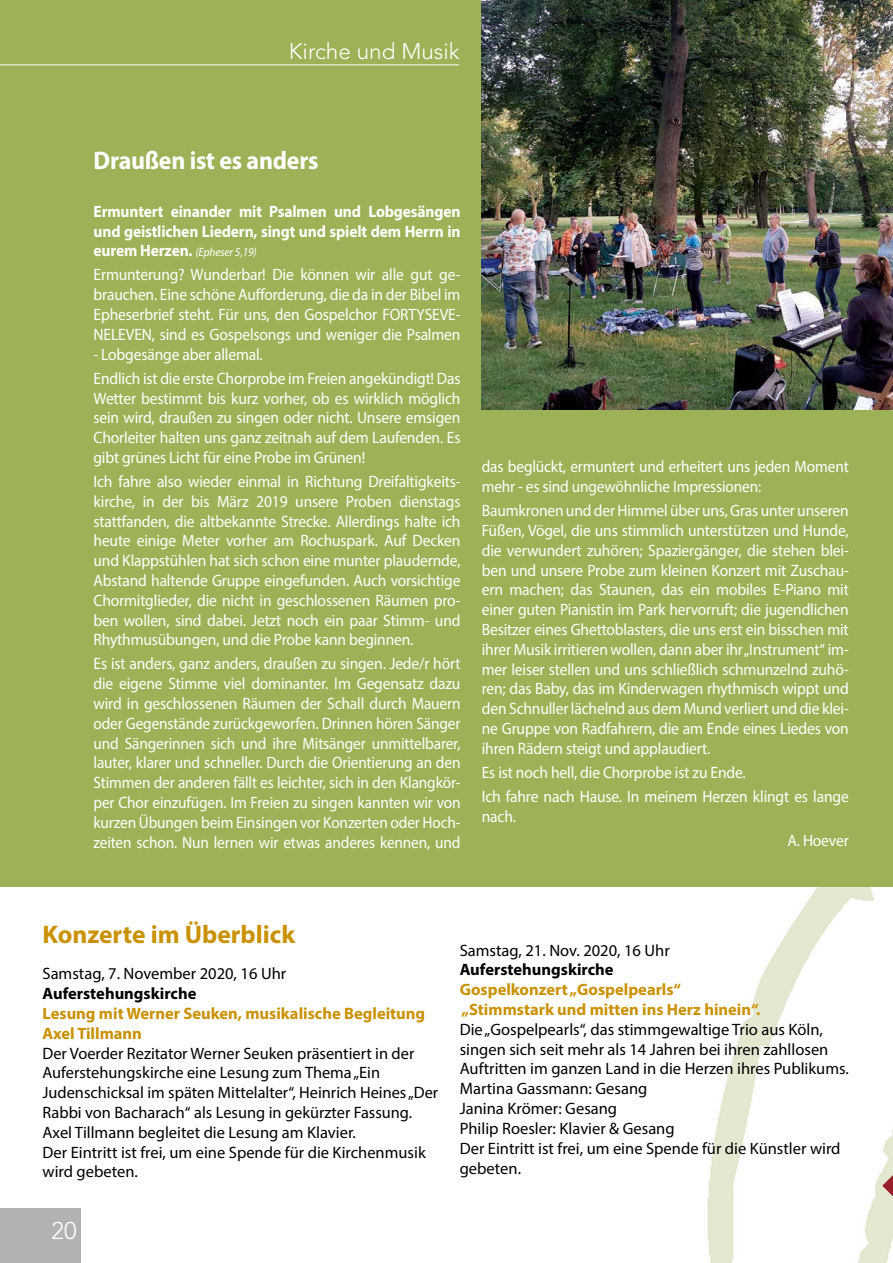
<style>
.page{position:relative;width:893px;height:1263px;background:#fff}
.page>*{position:absolute;margin:0;border:0;box-sizing:border-box;transform-origin:0 0}
.t1{font:700 25.5px "Myriad Pro";color:#ca9100}
.t2{font:700 25.5px "Myriad Pro";letter-spacing:-.01em;color:#fff;scale:.94 1}
.t3{font:300 24px "Avenir LTCE";color:#fff}
.t4{font:300 22.5px "Avenir LTCE";color:#fff}
.t5{font:16.5px/19.8px "Myriad Pro";letter-spacing:-.01em;color:#fff;text-align:justify;scale:.94 1}
.t6{font:16.5px/19.8px "Myriad Pro";color:#000}
.t7{font:700 16.5px/19.8px "Myriad Pro";color:#ca9100}
.t8{font:700 16.5px/19.8px "Myriad Pro";letter-spacing:-.01em;color:#fff;scale:.94 1}
.t9{font:16.5px/19.8px "Myriad Pro";letter-spacing:-.01em;color:#fff;scale:.93 1}
.t10{font:700 16.5px "Myriad Pro";color:#000}
.t11{font:italic 12px "Myriad Pro";letter-spacing:-.01em;color:#fff;scale:.94 1}
.s1{font-weight:700;font-style:normal;font-size:16.5px}
</style>
<div class="page">
<img style="left:707px;top:887px;width:186px;height:376px">
<div style="left:0;top:0;width:893px;height:887px;background:#9db256"></div>
<hr style="left:0;top:65px;width:459px;height:1px;background:#fff">
<div style="left:0;top:1209px;width:81px;height:54px;background:#b1b2b3"></div>
<svg style="left:882px;top:1175px;width:11px;height:21px"></svg>
<img style="left:482px;top:0;width:411px;height:409px">
<h3 class="t4" style="left:289px;top:38px;width:172px">Kirche und Musik</h3>
<h1 class="t2" style="left:94px;top:143px;width:241px">Draußen ist es anders</h1>
<p class="t8" style="left:94px;top:201px;width:392px">Ermuntert einander mit Psalmen und Lobgesängen und geistlichen Liedern, singt und spielt dem Herrn in</p>
<p class="t11" style="left:94px;top:245px;width:175px"><span class="s1">eurem Herzen.</span> (Epheser 5,19)</p>
<p class="t5" style="left:94px;top:265px;width:392px">Ermunterung? Wunderbar! Die können wir alle gut ge&shy;brauchen. Eine schöne Aufforderung, die da in der Bibel im Epheserbrief steht. Für uns, den Gospelchor FORTYSEVE-NELEVEN, sind es Gospelsongs und weniger die Psalmen</p>
<p class="t5" style="left:94px;top:342px;width:392px;line-height:24px">- Lobgesänge aber allemal.<br>Endlich ist die erste Chorprobe im Freien angekündigt! Das</p>
<p class="t5" style="left:94px;top:388px;width:392px">Wetter bestimmt bis kurz vorher, ob es wirklich möglich sein wird, draußen zu singen oder nicht. Unsere emsigen Chorleiter halten uns ganz zeitnah auf dem Laufenden. Es gibt grünes Licht für eine Probe im Grünen!</p>
<p class="t5" style="left:94px;top:471px;width:392px">Ich fahre also wieder einmal in Richtung Dreifaltigkeits&shy;kirche, in der bis März 2019 unsere Proben dienstags stattfanden, die altbekannte Strecke. Allerdings halte ich heute einige Meter vorher am Rochuspark. Auf Decken und Klappstühlen hat sich schon eine munter plaudernde, Abstand haltende Gruppe eingefunden. Auch vorsichtige Chormitglieder, die nicht in geschlossenen Räumen pro&shy;ben wollen, sind dabei. Jetzt noch ein paar Stimm- und Rhythmusübungen, und die Probe kann beginnen.</p>
<p class="t5" style="left:94px;top:654px;width:392px">Es ist anders, ganz anders, draußen zu singen. Jede/r hört die eigene Stimme viel dominanter. Im Gegensatz dazu wird in geschlossenen Räumen der Schall durch Mauern oder Gegenstände zurückgeworfen. Drinnen hören Sänger und Sängerinnen sich und ihre Mitsänger unmittelbarer, lauter, klarer und schneller. Durch die Orientierung an den Stimmen der anderen fällt es leichter, sich in den Klangkör&shy;per Chor einzufügen. Im Freien zu singen kannten wir von kurzen Übungen beim Einsingen vor Konzerten oder Hoch&shy;zeiten schon. Nun lernen wir etwas anderes kennen, und</p>
<p class="t9" style="left:482px;top:457px;width:396px">das beglückt, ermuntert und erheitert uns jeden Moment mehr - es sind ungewöhnliche Impressionen:</p>
<p class="t5" style="left:482px;top:500px;width:392px">Baumkronen und der Himmel über uns, Gras unter unseren Füßen, Vögel, die uns stimmlich unterstützen und Hunde, die verwundert zuhören; Spaziergänger, die stehen blei&shy;ben und unsere Probe zum kleinen Konzert mit Zuschau&shy;ern machen; das Staunen, das ein mobiles E-Piano mit einer guten Pianistin im Park hervorruft; die jugendlichen Besitzer eines Ghettoblasters, die uns erst ein bisschen mit ihrer Musik irritieren wollen, dann aber ihr „Instrument“ im&shy;mer leiser stellen und uns schließlich schmunzelnd zuhö&shy;ren; das Baby, das im Kinderwagen rhythmisch wippt und den Schnuller lächelnd aus dem Mund verliert und die klei&shy;ne Gruppe von Radfahrern, die am Ende eines Liedes von ihren Rädern steigt und applaudiert.</p>
<p class="t5" style="left:482px;top:760px;width:392px;line-height:24px">Es ist noch hell, die Chorprobe ist zu Ende.<br>Ich fahre nach Hause. In meinem Herzen klingt es lange</p>
<p class="t5" style="left:482px;top:806px;width:38px">nach.</p>
<p class="t5" style="left:787px;top:830px;width:67px">A. Hoever</p>
<h1 class="t1" style="left:43px;top:917px;width:254px">Konzerte im Überblick</h1>
<p class="t6" style="left:43px;top:964px;width:245px">Samstag, 7. November 2020, 16 Uhr</p>
<p class="t10" style="left:43px;top:983px;width:155px">Auferstehungskirche</p>
<p class="t7" style="left:43px;top:1003px;width:384px">Lesung mit Werner Seuken, musikalische Begleitung<br>Axel Tillmann</p>
<p class="t6" style="left:43px;top:1043px;width:397px">Der Voerder Rezitator Werner Seuken präsentiert in der Auferstehungskirche eine Lesung zum Thema „Ein Judenschicksal im späten Mittelalter“, Heinrich Heines „Der Rabbi von Bacharach“ als Lesung in gekürzter Fassung.<br>Axel Tillmann begleitet die Lesung am Klavier.<br>Der Eintritt ist frei, um eine Spende für die Kirchenmusik wird gebeten.</p>
<h2 class="t3" style="left:52px;top:1216px;width:26px">20</h2>
<p class="t6" style="left:460px;top:940px;width:212px">Samstag, 21. Nov. 2020, 16 Uhr</p>
<p class="t10" style="left:460px;top:959px;width:155px">Auferstehungskirche</p>
<p class="t7" style="left:460px;top:979px;width:302px">Gospelkonzert „Gospelpearls“ „Stimmstark und mitten ins Herz hinein“.</p>
<p class="t6" style="left:460px;top:1019px;width:391px">Die „Gospelpearls“, das stimmgewaltige Trio aus Köln, singen sich seit mehr als 14 Jahren bei ihren zahllosen Auftritten im ganzen Land in die Herzen ihres Publikums.<br>Martina Gassmann: Gesang<br>Janina Krömer: Gesang<br>Philip Roesler: Klavier &amp; Gesang<br>Der Eintritt ist frei, um eine Spende für die Künstler wird gebeten.</p>
</div>
